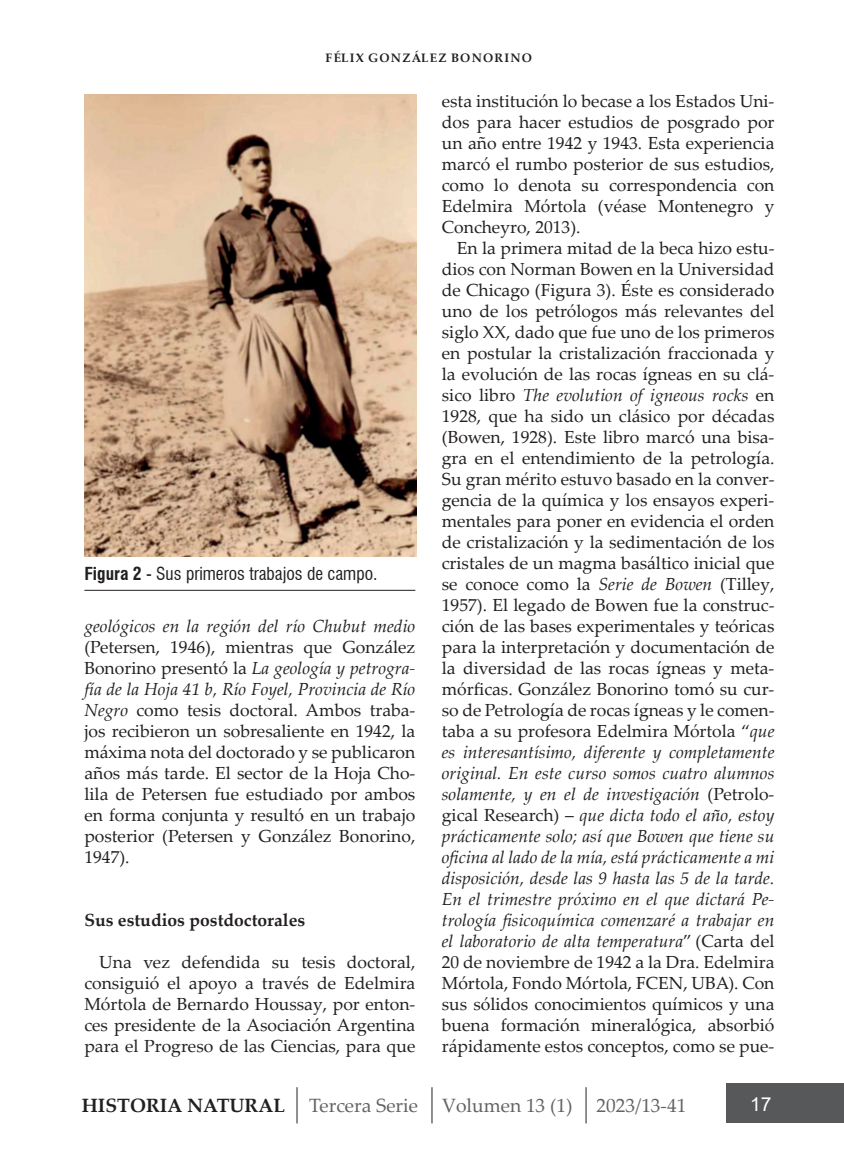
<style>
.page{position:relative;width:844px;height:1166px;background:#fff}
.page>*{position:absolute;margin:0;border:0;box-sizing:border-box;transform-origin:0 0}
.t1{font:19.25px "Palatino Linotype";color:#636366}
.t2{font:19.25px "Arial";color:#fff}
.t3{font:17.5px/21px "Palatino Linotype";color:#231f20;text-align:justify}
.t4{font:italic 17.5px "Palatino Linotype";color:#231f20}
.t5{font:condensed 17.5px "Swiss 721 BT";color:#231f20}
.t6{font:700 17.5px "Palatino Linotype";color:#231f20}
.t7{font:700 12.25px "Palatino Linotype";letter-spacing:.1em;color:#231f20}
.s1{font-weight:700}
.s2{font-style:italic}
.s3{font-weight:700;color:#231f20}
</style>
<div class="page">
<hr style="left:296px;top:1087px;width:1px;height:36px;background:#231f20">
<hr style="left:431px;top:1087px;width:1px;height:36px;background:#231f20">
<hr style="left:585px;top:1087px;width:1px;height:36px;background:#231f20">
<div style="left:726px;top:1083px;width:117px;height:39px;background:#57585a"></div>
<img style="left:84px;top:94px;width:332px;height:462px">
<hr style="left:84px;top:590px;width:331px;height:1px;background:#231f20">
<p class="t7" style="left:325px;top:49px;width:208px">FÉLIX GONZÁLEZ BONORINO</p>
<p class="t5" style="left:84px;top:563px;width:294px"><span class="s1">Figura 2</span> - Sus primeros trabajos de campo.</p>
<p class="t4" style="left:84px;top:613px;width:332px">geológicos en la región del río Chubut medio</p>
<p class="t3" style="left:84px;top:636px;width:332px">(Petersen, 1946), mientras que González Bonorino presentó la <span class="s2">La geología y petrogra&shy;fía de la Hoja 41 b, Río Foyel, Provincia de Río Negro</span> como tesis doctoral. Ambos traba&shy;jos recibieron un sobresaliente en 1942, la máxima nota del doctorado y se publicaron años más tarde. El sector de la Hoja Cho&shy;lila de Petersen fue estudiado por ambos en forma conjunta y resultó en un trabajo posterior (Petersen y González Bonorino, 1947).</p>
<p class="t6" style="left:84px;top:907px;width:222px">Sus estudios postdoctorales</p>
<p class="t3" style="left:84px;top:951px;width:332px;text-indent:15px">Una vez defendida su tesis doctoral, consiguió el apoyo a través de Edelmira Mórtola de Bernardo Houssay, por enton&shy;ces presidente de la Asociación Argentina para el Progreso de las Ciencias, para que</p>
<p class="t3" style="left:441px;top:90px;width:334px">esta institución lo becase a los Estados Uni&shy;dos para hacer estudios de posgrado por un año entre 1942 y 1943. Esta experiencia marcó el rumbo posterior de sus estudios, como lo denota su correspondencia con Edelmira Mórtola (véase Montenegro y Concheyro, 2013).</p>
<p class="t3" style="left:441px;top:237px;width:334px;text-indent:15px">En la primera mitad de la beca hizo estu&shy;dios con Norman Bowen en la Universidad de Chicago (Figura 3). Éste es considerado uno de los petrólogos más relevantes del siglo XX, dado que fue uno de los primeros en postular la cristalización fraccionada y la evolución de las rocas ígneas en su clá&shy;sico libro <span class="s2">The evolution of igneous rocks</span> en 1928, que ha sido un clásico por décadas (Bowen, 1928). Este libro marcó una bisa&shy;gra en el entendimiento de la petrología.<br>Su gran mérito estuvo basado en la conver&shy;gencia de la química y los ensayos experi&shy;mentales para poner en evidencia el orden de cristalización y la sedimentación de los cristales de un magma basáltico inicial que se conoce como la <span class="s2">Serie de Bowen</span> (Tilley, 1957). El legado de Bowen fue la construc&shy;ción de las bases experimentales y teóricas para la interpretación y documentación de la diversidad de las rocas ígneas y meta&shy;mórficas. González Bonorino tomó su cur&shy;so de Petrología de rocas ígneas y le comen&shy;taba a su profesora Edelmira Mórtola “<span class="s2">que es interesantísimo, diferente y completamente original. En este curso somos cuatro alumnos solamente, y en el de investigación</span> (Petrolo&shy;gical Research) – <span class="s2">que dicta todo el año, estoy prácticamente solo; así que Bowen que tiene su oficina al lado de la mía, está prácticamente a mi disposición, desde las 9 hasta las 5 de la tarde.<br>En el trimestre próximo en el que dictará Pe&shy;trología fisicoquímica comenzaré a trabajar en el laboratorio de alta temperatura</span>” (Carta del 20 de noviembre de 1942 a la Dra. Edelmira Mórtola, Fondo Mórtola, FCEN, UBA). Con sus sólidos conocimientos químicos y una buena formación mineralógica, absorbió rápidamente estos conceptos, como se pue-</p>
<p class="t1" style="left:82px;top:1091px;width:492px"><span class="s3">HISTORIA NATURAL</span> Tercera Serie Volumen 13 (1)</p>
<p class="t1" style="left:596px;top:1091px;width:91px">2023/13-41</p>
<p class="t2" style="left:750px;top:1090px;width:23px">17</p>
</div>
